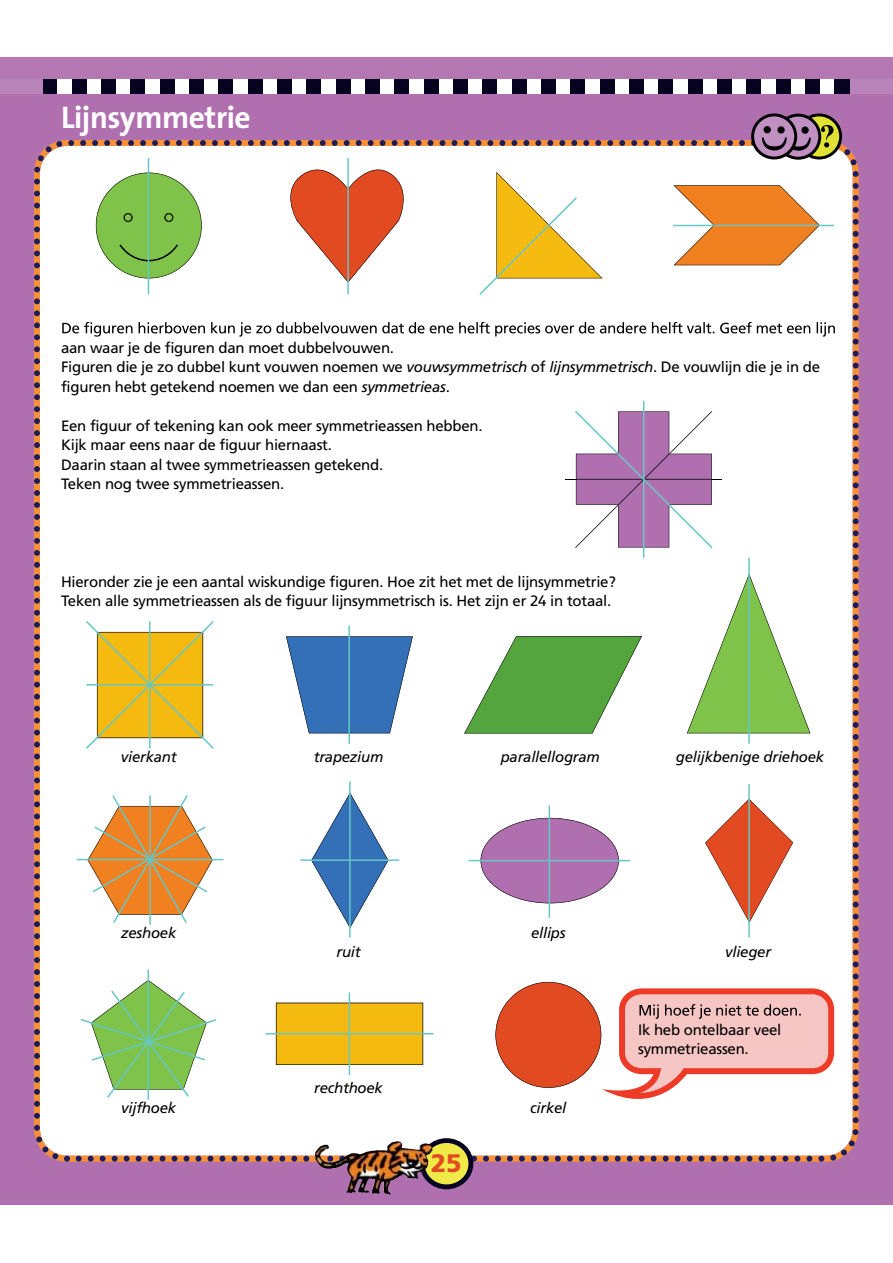
<style>
.page{position:relative;width:893px;height:1263px;background:#fff}
.page>*{position:absolute;margin:0;border:0;box-sizing:border-box;transform-origin:0 0}
.t1{font:700 31.5px "Thesis Sans";letter-spacing:-.015em;color:#fff}
.t2{font:900 25.2px "Zwijsen Frut";color:#e24a21}
.t3{font:15px/19.5px "Zwijsen Frut";letter-spacing:-.015em;color:#000}
.t4{font:italic 15px "Zwijsen Frut";letter-spacing:-.015em;color:#000}
.s1{font-style:italic}
</style>
<div class="page">
<div style="left:0;top:93px;width:893px;height:1112px;background:#b070af"></div>
<div style="left:34px;top:137px;width:825px;height:1028px;background:#fff"></div>
<svg style="left:64px;top:1156px;width:6px;height:6px"></svg>
<div style="left:0;top:58px;width:893px;height:35px;background:#b377b2"></div>
<svg style="left:197px;top:322px;width:638px;height:15px;background:#cacaca"></svg>
<svg style="left:62px;top:322px;width:135px;height:15px;background:#c8c8c8"></svg>
<div style="left:62px;top:341px;width:331px;height:15px;background:#fff"></div>
<div style="left:62px;top:361px;width:341px;height:15px;background:#fff"></div>
<div style="left:408px;top:361px;width:118px;height:15px;background:#fff"></div>
<div style="left:532px;top:361px;width:13px;height:11px;background:#fff"></div>
<div style="left:550px;top:361px;width:102px;height:15px;background:#fff"></div>
<div style="left:654px;top:361px;width:165px;height:15px;background:#fff"></div>
<div style="left:61px;top:380px;width:297px;height:15px;background:#fff"></div>
<div style="left:362px;top:381px;width:84px;height:14px;background:#fff"></div>
<div style="left:62px;top:419px;width:420px;height:15px;background:#fff"></div>
<div style="left:62px;top:439px;width:270px;height:15px;background:#fff"></div>
<div style="left:62px;top:458px;width:320px;height:15px;background:#fff"></div>
<div style="left:61px;top:478px;width:222px;height:15px;background:#fff"></div>
<div style="left:62px;top:575px;width:553px;height:15px;background:#fff"></div>
<div style="left:61px;top:595px;width:549px;height:15px;background:#fff"></div>
<div style="left:43px;top:79px;width:807px;height:14px;background:#fff"></div>
<div style="left:43px;top:79px;width:14px;height:14px;background:#060421"></div>
<div style="left:72px;top:79px;width:14px;height:14px;background:#060421"></div>
<div style="left:101px;top:79px;width:15px;height:14px;background:#060421"></div>
<div style="left:130px;top:79px;width:15px;height:14px;background:#060421"></div>
<div style="left:160px;top:79px;width:14px;height:14px;background:#060421"></div>
<div style="left:189px;top:79px;width:15px;height:14px;background:#060421"></div>
<div style="left:218px;top:79px;width:15px;height:14px;background:#060421"></div>
<div style="left:248px;top:79px;width:14px;height:14px;background:#060421"></div>
<div style="left:277px;top:79px;width:15px;height:14px;background:#060421"></div>
<div style="left:306px;top:79px;width:15px;height:14px;background:#060421"></div>
<div style="left:336px;top:79px;width:14px;height:14px;background:#060421"></div>
<div style="left:365px;top:79px;width:15px;height:14px;background:#060421"></div>
<div style="left:394px;top:79px;width:15px;height:14px;background:#060421"></div>
<div style="left:424px;top:79px;width:14px;height:14px;background:#060421"></div>
<div style="left:453px;top:79px;width:15px;height:14px;background:#060421"></div>
<div style="left:482px;top:79px;width:15px;height:14px;background:#060421"></div>
<div style="left:512px;top:79px;width:14px;height:14px;background:#060421"></div>
<div style="left:541px;top:79px;width:15px;height:14px;background:#060421"></div>
<div style="left:570px;top:79px;width:15px;height:14px;background:#060421"></div>
<div style="left:600px;top:79px;width:14px;height:14px;background:#060421"></div>
<div style="left:629px;top:79px;width:15px;height:14px;background:#060421"></div>
<div style="left:658px;top:79px;width:15px;height:14px;background:#060421"></div>
<div style="left:688px;top:79px;width:14px;height:14px;background:#060421"></div>
<div style="left:717px;top:79px;width:15px;height:14px;background:#060421"></div>
<div style="left:746px;top:79px;width:15px;height:14px;background:#060421"></div>
<div style="left:776px;top:79px;width:14px;height:14px;background:#060421"></div>
<div style="left:805px;top:79px;width:15px;height:14px;background:#060421"></div>
<div style="left:834px;top:79px;width:16px;height:14px;background:#060421"></div>
<svg style="left:420px;top:1138px;width:53px;height:51px;background:#b4ac57"></svg>
<div style="left:0;top:79px;width:43px;height:14px;background:#b984ba"></div>
<div style="left:850px;top:79px;width:43px;height:14px;background:#b984ba"></div>
<svg style="left:96px;top:172px;width:106px;height:107px;background:#97ca71"></svg>
<svg style="left:279px;top:158px;width:135px;height:124px;background:#eea692"></svg>
<svg style="left:673px;top:185px;width:147px;height:81px;background:#efa15f"></svg>
<svg style="left:286px;top:636px;width:127px;height:98px;background:#5989c1"></svg>
<svg style="left:464px;top:636px;width:178px;height:98px;background:#84bc75"></svg>
<svg style="left:686px;top:573px;width:125px;height:161px;background:#bfdfa6"></svg>
<svg style="left:311px;top:792px;width:78px;height:137px;background:#9eb9da"></svg>
<svg style="left:480px;top:818px;width:139px;height:86px"></svg>
<svg style="left:276px;top:1003px;width:147px;height:62px;background:#edb511"></svg>
<svg style="left:495px;top:982px;width:339px;height:123px;background:#f0afa4"></svg>
<svg style="left:705px;top:798px;width:88px;height:125px;background:#eea692"></svg>
<div style="left:315px;top:751px;width:68px;height:14px;background:#fff"></div>
<div style="left:337px;top:946px;width:24px;height:11px;background:#fff"></div>
<div style="left:315px;top:1082px;width:68px;height:12px;background:#fff"></div>
<div style="left:500px;top:751px;width:99px;height:14px;background:#fff"></div>
<div style="left:532px;top:926px;width:34px;height:15px;background:#fff"></div>
<div style="left:531px;top:1102px;width:36px;height:11px;background:#fff"></div>
<div style="left:122px;top:751px;width:55px;height:11px;background:#fff"></div>
<div style="left:121px;top:926px;width:56px;height:12px;background:#fff"></div>
<div style="left:122px;top:1102px;width:54px;height:14px;background:#fff"></div>
<div style="left:676px;top:751px;width:148px;height:14px;background:#fff"></div>
<div style="left:726px;top:946px;width:46px;height:14px;background:#fff"></div>
<hr style="left:148px;top:158px;width:1px;height:136px;background:#65c7c7">
<hr style="left:347px;top:158px;width:2px;height:136px;background:#65c7c7">
<svg style="left:478px;top:171px;width:125px;height:125px;background:#f7e4aa"></svg>
<hr style="left:673px;top:225px;width:161px;height:1px;background:#65c7c7">
<hr style="left:643px;top:401px;width:1px;height:157px;background:#65c7c7">
<svg style="left:565px;top:409px;width:157px;height:141px"></svg>
<svg style="left:84px;top:619px;width:131px;height:131px;background:#eace6b"></svg>
<hr style="left:348px;top:626px;width:2px;height:118px;background:#65c7c7">
<hr style="left:748px;top:558px;width:2px;height:186px;background:#65c7c7">
<hr style="left:77px;top:859px;width:146px;height:1px;background:#65c7c7">
<svg style="left:87px;top:794px;width:126px;height:131px;background:#e9b27d"></svg>
<hr style="left:300px;top:859px;width:99px;height:2px;background:#65c7c7">
<hr style="left:349px;top:782px;width:2px;height:156px;background:#65c7c7">
<hr style="left:549px;top:806px;width:1px;height:112px;background:#65c7c7">
<hr style="left:468px;top:860px;width:162px;height:1px;background:#65c7c7">
<hr style="left:748px;top:784px;width:2px;height:154px;background:#65c7c7">
<hr style="left:147px;top:970px;width:2px;height:130px;background:#65c7c7">
<svg style="left:79px;top:980px;width:139px;height:120px;background:#b8dda5"></svg>
<hr style="left:266px;top:1033px;width:167px;height:1px;background:#65c7c7">
<hr style="left:349px;top:992px;width:1px;height:83px;background:#65c7c7">
<img style="left:348px;top:1141px;width:84px;height:54px">
<svg style="left:751px;top:113px;width:91px;height:47px;background:#8c7474"></svg>
<h1 class="t1" style="left:61px;top:91px;width:191px">Lijnsymmetrie</h1>
<p class="t3" style="left:61px;top:339px;width:760px">aan waar je de figuren dan moet dubbelvouwen.<br>Figuren die je zo dubbel kunt vouwen noemen we <span class="s1">vouwsymmetrisch</span> of <span class="s1">lijnsymmetrisch</span>. De vouwlijn die je in de figuren hebt getekend noemen we dan een <span class="s1">symmetrieas</span>.</p>
<p class="t3" style="left:61px;top:417px;width:423px">Een figuur of tekening kan ook meer symmetrieassen hebben.<br>Kijk maar eens naar de figuur hiernaast.<br>Daarin staan al twee symmetrieassen getekend.<br>Teken nog twee symmetrieassen.</p>
<p class="t3" style="left:61px;top:573px;width:556px">Hieronder zie je een aantal wiskundige figuren. Hoe zit het met de lijnsymmetrie?<br>Teken alle symmetrieassen als de figuur lijnsymmetrisch is. Het zijn er 24 in totaal.</p>
<p class="t4" style="left:121px;top:750px;width:57px">vierkant</p>
<p class="t4" style="left:314px;top:750px;width:71px">trapezium</p>
<p class="t4" style="left:501px;top:750px;width:101px">parallellogram</p>
<p class="t4" style="left:676px;top:750px;width:150px">gelijkbenige driehoek</p>
<p class="t4" style="left:121px;top:926px;width:57px">zeshoek</p>
<p class="t4" style="left:121px;top:1101px;width:56px">vijfhoek</p>
<p class="t4" style="left:336px;top:945px;width:26px">ruit</p>
<p class="t4" style="left:314px;top:1082px;width:70px">rechthoek</p>
<h2 class="t2" style="left:431px;top:1148px;width:32px">25</h2>
<p class="t4" style="left:531px;top:926px;width:36px">ellips</p>
<p class="t4" style="left:530px;top:1101px;width:38px">cirkel</p>
<p class="t4" style="left:725px;top:945px;width:47px">vlieger</p>
<p class="t3" style="left:638px;top:1021px;width:145px">Ik heb ontelbaar veel symmetrieassen.</p>
</div>
